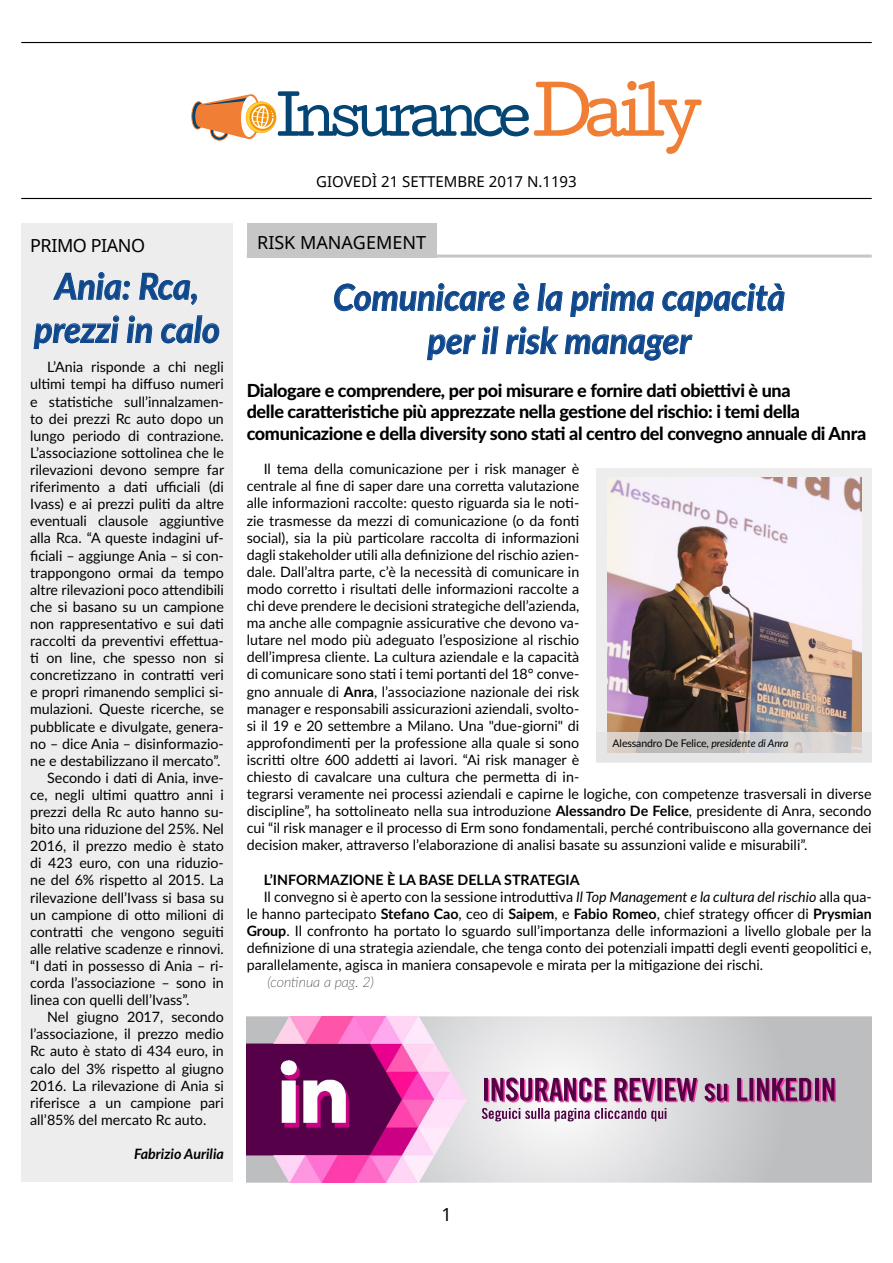
<style>
.page{position:relative;width:893px;height:1263px;background:#fff}
.page>*{position:absolute;margin:0;border:0;box-sizing:border-box;transform-origin:0 0}
.t1{font:italic 700 36px/43.2px "Lato";color:#0f488c;text-align:center;scale:.95 1}
.t2{font:800 18px/21.6px "Lato";letter-spacing:-.02em;color:#000}
.t3{font:18px "Noto Sans";color:#000}
.t4{font:18px "Noto Sans";letter-spacing:-.025em;color:#000}
.t5{font:15px "Noto Sans";color:#000}
.t6{font:14.25px/17.1px "Lato";color:#000}
.t7{font:700 14.25px "Lato";color:#000}
.t8{font:italic 100 14.25px "Lato";color:#000}
.t9{font:italic 700 14.25px "Lato";color:#000}
.t10{font:10.5px "Lato";letter-spacing:-.01em;color:#000}
.s1{font-weight:700}
.s2{font-style:italic}
</style>
<div class="page">
<hr style="left:21px;top:42px;width:851px;height:1px;background:#000">
<hr style="left:21px;top:198px;width:851px;height:1px;background:#000">
<svg style="left:191px;top:81px;width:511px;height:73px"></svg>
<div style="left:21px;top:223px;width:211px;height:959px;background:#ededed"></div>
<svg style="left:53px;top:272px;width:77px;height:28px"></svg>
<svg style="left:139px;top:273px;width:58px;height:32px"></svg>
<svg style="left:34px;top:315px;width:85px;height:34px"></svg>
<svg style="left:127px;top:315px;width:25px;height:28px"></svg>
<svg style="left:161px;top:315px;width:58px;height:28px"></svg>
<svg style="left:334px;top:283px;width:171px;height:28px"></svg>
<svg style="left:513px;top:284px;width:16px;height:27px"></svg>
<svg style="left:538px;top:283px;width:25px;height:28px"></svg>
<svg style="left:570px;top:283px;width:84px;height:34px"></svg>
<svg style="left:662px;top:283px;width:123px;height:34px"></svg>
<svg style="left:427px;top:334px;width:49px;height:26px"></svg>
<svg style="left:482px;top:326px;width:16px;height:28px"></svg>
<svg style="left:506px;top:326px;width:52px;height:28px"></svg>
<svg style="left:565px;top:334px;width:127px;height:26px"></svg>
<div style="left:596px;top:468px;width:276px;height:294px;background:#ededed"></div>
<hr style="left:247px;top:255px;width:625px;height:3px;background:#c6c6c6">
<div style="left:247px;top:223px;width:190px;height:35px;background:#c6c6c6"></div>
<img style="left:607px;top:477px;width:254px;height:255px">
<svg style="left:607px;top:732px;width:255px;height:21px;background:#cbc8c6"></svg>
<img style="left:247px;top:1016px;width:625px;height:166px">
<p class="t4" style="left:30px;top:233px;width:116px">PRIMO PIANO</p>
<h1 class="t1" style="left:34px;top:263px;width:197px">Ania: Rca, prezzi in calo</h1>
<p class="t6" style="left:47px;top:358px;width:178px">L’Ania risponde a chi negli</p>
<p class="t6" style="left:30px;top:375px;width:195px">ultimi tempi ha diffuso numeri</p>
<p class="t6" style="left:30px;top:392px;width:195px">e statistiche sull’innalzamen-</p>
<p class="t6" style="left:30px;top:409px;width:195px">to dei prezzi Rc auto dopo un</p>
<p class="t6" style="left:30px;top:426px;width:195px">lungo periodo di contrazione.</p>
<p class="t6" style="left:30px;top:444px;width:195px">L’associazione sottolinea che le</p>
<p class="t6" style="left:30px;top:461px;width:196px">rilevazioni devono sempre far</p>
<p class="t6" style="left:30px;top:478px;width:195px">riferimento a dati ufficiali (di</p>
<p class="t6" style="left:30px;top:495px;width:195px">Ivass) e ai prezzi puliti da altre</p>
<p class="t6" style="left:30px;top:512px;width:195px">eventuali clausole aggiuntive</p>
<p class="t6" style="left:30px;top:529px;width:195px">alla Rca. “A queste indagini uf-</p>
<p class="t6" style="left:30px;top:546px;width:195px">ficiali – aggiunge Ania – si con-</p>
<p class="t6" style="left:30px;top:563px;width:195px">trappongono ormai da tempo</p>
<p class="t6" style="left:30px;top:580px;width:195px">altre rilevazioni poco attendibili</p>
<p class="t6" style="left:30px;top:597px;width:195px">che si basano su un campione</p>
<p class="t6" style="left:30px;top:615px;width:195px">non rappresentativo e sui dati</p>
<p class="t6" style="left:30px;top:632px;width:195px">raccolti da preventivi effettua-</p>
<p class="t6" style="left:30px;top:649px;width:195px">ti on line, che spesso non si</p>
<p class="t6" style="left:30px;top:666px;width:195px">concretizzano in contratti veri</p>
<p class="t6" style="left:30px;top:683px;width:195px">e propri rimanendo semplici si-</p>
<p class="t6" style="left:30px;top:700px;width:195px">mulazioni. Queste ricerche, se</p>
<p class="t6" style="left:30px;top:717px;width:195px">pubblicate e divulgate, genera-</p>
<p class="t6" style="left:30px;top:734px;width:195px">no – dice Ania – disinformazio-</p>
<p class="t6" style="left:30px;top:751px;width:192px">ne e destabilizzano il mercato”.</p>
<p class="t6" style="left:47px;top:768px;width:178px">Secondo i dati di Ania, inve-</p>
<p class="t6" style="left:30px;top:786px;width:195px">ce, negli ultimi quattro anni i</p>
<p class="t6" style="left:30px;top:803px;width:195px">prezzi della Rc auto hanno su-</p>
<p class="t6" style="left:30px;top:820px;width:195px">bito una riduzione del 25%. Nel</p>
<p class="t6" style="left:30px;top:837px;width:195px">2016, il prezzo medio è stato</p>
<p class="t6" style="left:30px;top:854px;width:195px">di 423 euro, con una riduzio-</p>
<p class="t6" style="left:30px;top:871px;width:195px">ne del 6% rispetto al 2015. La</p>
<p class="t6" style="left:30px;top:888px;width:195px">rilevazione dell’Ivass si basa su</p>
<p class="t6" style="left:30px;top:905px;width:195px">un campione di otto milioni di</p>
<p class="t6" style="left:30px;top:922px;width:195px">contratti che vengono seguiti</p>
<p class="t6" style="left:30px;top:939px;width:195px">alle relative scadenze e rinnovi.</p>
<p class="t6" style="left:30px;top:957px;width:195px">“I dati in possesso di Ania – ri-</p>
<p class="t6" style="left:30px;top:974px;width:195px">corda l’associazione – sono in</p>
<p class="t6" style="left:30px;top:991px;width:161px">linea con quelli dell’Ivass”.</p>
<p class="t6" style="left:47px;top:1008px;width:178px">Nel giugno 2017, secondo</p>
<p class="t6" style="left:30px;top:1025px;width:195px">l’associazione, il prezzo medio</p>
<p class="t6" style="left:30px;top:1042px;width:195px">Rc auto è stato di 434 euro, in</p>
<p class="t6" style="left:30px;top:1059px;width:195px">calo del 3% rispetto al giugno</p>
<p class="t6" style="left:30px;top:1076px;width:195px">2016. La rilevazione di Ania si</p>
<p class="t6" style="left:30px;top:1093px;width:195px">riferisce a un campione pari</p>
<p class="t6" style="left:30px;top:1110px;width:178px">all’85% del mercato Rc auto.</p>
<p class="t9" style="left:134px;top:1143px;width:91px">Fabrizio Aurilia</p>
<p class="t5" style="left:316px;top:171px;width:262px">GIOVEDÌ 21 SETTEMBRE 2017 N.1193</p>
<p class="t3" style="left:257px;top:230px;width:170px">RISK MANAGEMENT</p>
<h1 class="t1" style="left:333px;top:274px;width:477px">Comunicare è la prima capacità per il risk manager</h1>
<p class="t2" style="left:247px;top:379px;width:621px">Dialogare e comprendere, per poi misurare e fornire dati obiettivi è una<br>delle caratteristiche più apprezzate nella gestione del rischio: i temi della comunicazione e della diversity sono stati al centro del convegno annuale di Anra</p>
<p class="t6" style="left:247px;top:460px;width:626px;text-indent:17px">Il tema della comunicazione per i risk manager è<br>centrale al fine di saper dare una corretta valutazione<br>alle informazioni raccolte: questo riguarda sia le noti-<br>zie trasmesse da mezzi di comunicazione (o da fonti<br>social), sia la più particolare raccolta di informazioni<br>dagli stakeholder utili alla definizione del rischio azien-<br>dale. Dall’altra parte, c’è la necessità di comunicare in<br>modo corretto i risultati delle informazioni raccolte a<br>chi deve prendere le decisioni strategiche dell’azienda,<br>ma anche alle compagnie assicurative che devono va-<br>lutare nel modo più adeguato l’esposizione al rischio<br>dell’impresa cliente. La cultura aziendale e la capacità<br>di comunicare sono stati i temi portanti del 18° conve-<br>gno annuale di <span class="s1">Anra</span>, l’associazione nazionale dei risk<br>manager e responsabili assicurazioni aziendali, svolto-<br>si il 19 e 20 settembre a Milano. Una "due-giorni" di<br>approfondimenti per la professione alla quale si sono<br>iscritti oltre 600 addetti ai lavori. “Ai risk manager è<br>chiesto di cavalcare una cultura che permetta di in-<br>tegrarsi veramente nei processi aziendali e capirne le logiche, con competenze trasversali in diverse discipline”, ha sottolineato nella sua introduzione <span class="s1">Alessandro De Felice</span>, presidente di Anra, secondo cui “il risk manager e il processo di Erm sono fondamentali, perché contribuiscono alla governance dei decision maker, attraverso l’elaborazione di analisi basate su assunzioni valide e misurabili”.</p>
<p class="t7" style="left:264px;top:869px;width:317px">L’INFORMAZIONE È LA BASE DELLA STRATEGIA</p>
<p class="t6" style="left:264px;top:887px;width:609px">Il convegno si è aperto con la sessione introduttiva <span class="s2">Il Top Management e la cultura del rischio</span> alla qua-</p>
<p class="t6" style="left:247px;top:904px;width:626px">le hanno partecipato <span class="s1">Stefano Cao</span>, ceo di <span class="s1">Saipem</span>, e <span class="s1">Fabio Romeo</span>, chief strategy officer di <span class="s1">Prysmian</span></p>
<p class="t6" style="left:247px;top:922px;width:626px"><span class="s1">Group</span>. Il confronto ha portato lo sguardo sull’importanza delle informazioni a livello globale per la</p>
<p class="t6" style="left:247px;top:939px;width:626px">definizione di una strategia aziendale, che tenga conto dei potenziali impatti degli eventi geopolitici e,</p>
<p class="t6" style="left:247px;top:956px;width:518px">parallelamente, agisca in maniera consapevole e mirata per la mitigazione dei rischi.</p>
<p class="t8" style="left:267px;top:972px;width:108px">(continua a pag. 2)</p>
<p class="t10" style="left:613px;top:736px;width:177px">Alessandro De Felice, <span class="s2">presidente di Anra</span></p>
<p class="t3" style="left:441px;top:1202px;width:12px">1</p>
</div>
